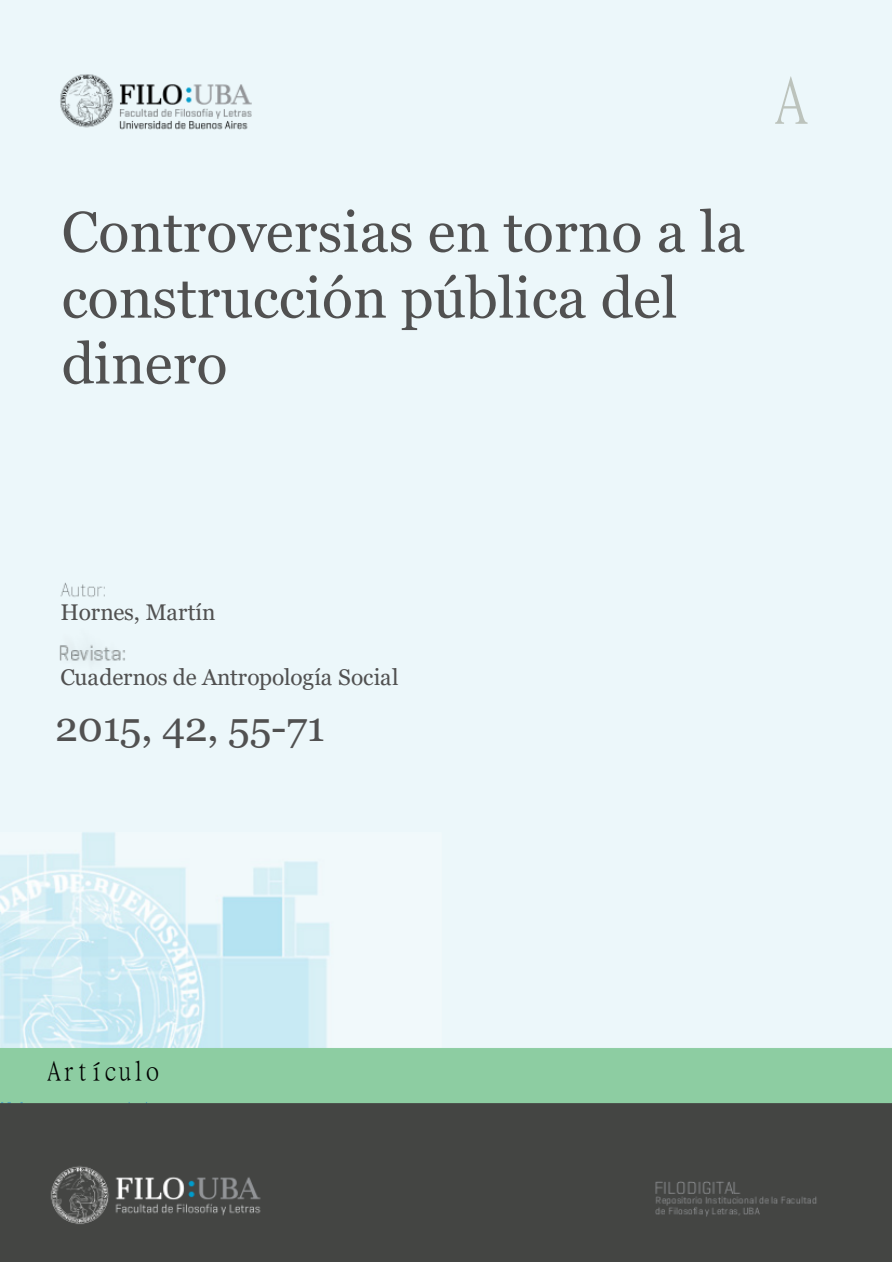
<style>
.page{position:relative;width:893px;height:1263px;background:#fff}
.page>*{position:absolute;margin:0;border:0;box-sizing:border-box;transform-origin:0 0}
.t1{font:64.8px "Ming Li U Ext B";color:#bcc3bc}
.t2{font:57.3px/65.8px "Georgia";color:#515151}
.t3{font:41.1px "Georgia";letter-spacing:-.005em;color:#515151}
.t4{font:27px "Ming Li U Ext B";letter-spacing:.02em;color:#000}
.t5{font:22.65px "Georgia";letter-spacing:-.005em;color:#515151}
</style>
<div class="page">
<img style="left:0;top:0;width:891px;height:1262px">
<img style="left:58px;top:639px;width:82px;height:28px">
<p class="t1" style="left:774px;top:68px;width:34px">A</p>
<p class="t2" style="left:62px;top:199px;width:684px">Controversias en torno a la construcción pública del dinero</p>
<p class="t5" style="left:60px;top:599px;width:156px">Hornes, Martín</p>
<p class="t5" style="left:60px;top:664px;width:339px">Cuadernos de Antropología Social</p>
<p class="t3" style="left:55px;top:703px;width:271px">2015, 42, 55-71</p>
<p class="t4" style="left:48px;top:1057px;width:113px">Artículo</p>
</div>
